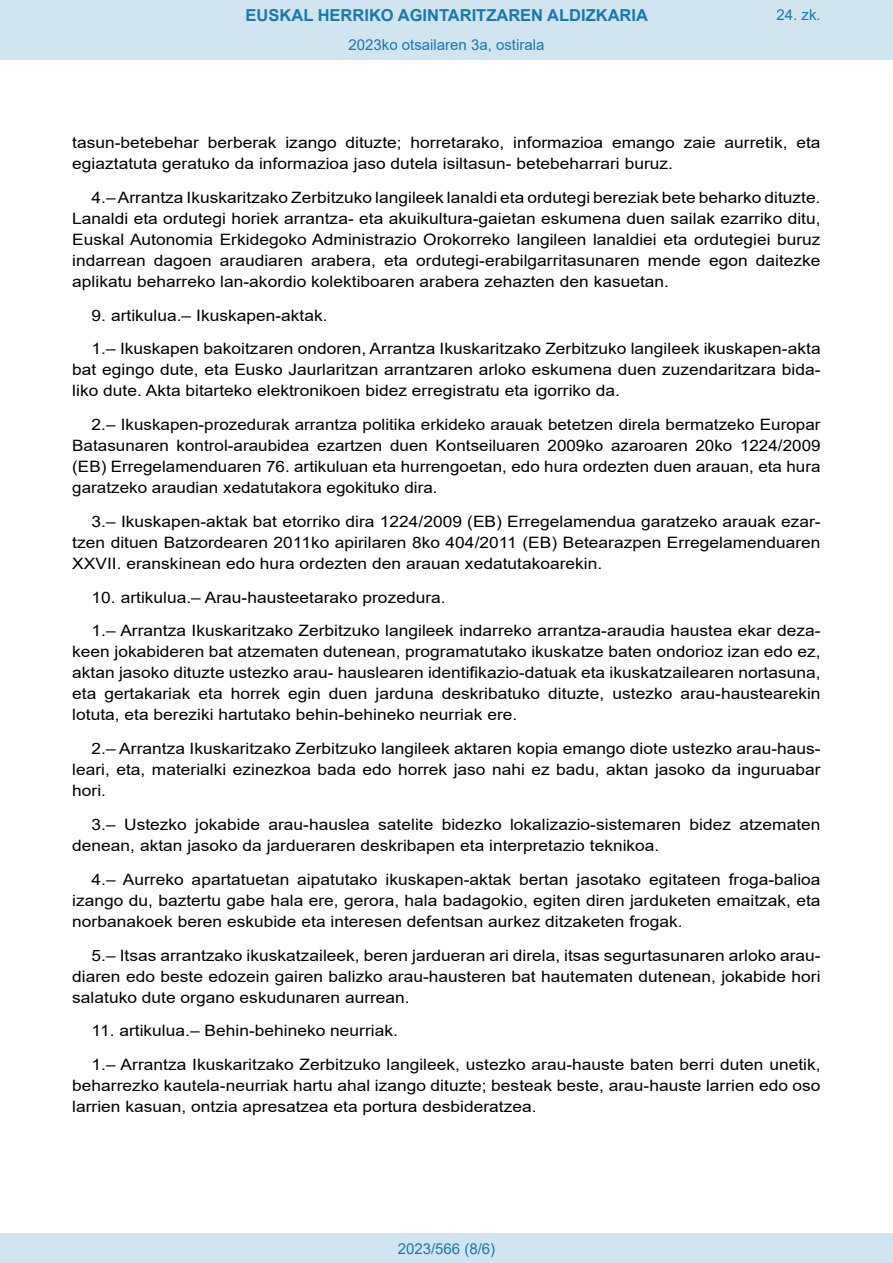
<style>
.page{position:relative;width:893px;height:1263px;background:#fff}
.page>*{position:absolute;margin:0;border:0;box-sizing:border-box;transform-origin:0 0}
.t1{font:700 16.5px "Arial";color:#1879ad}
.BOPVDetalle{font:15.6px/21px "Arial";color:#000;text-align:justify;scale:1.11 1}
.Paginacion_Centro{font:15px "Arial";color:#1879ad}
</style>
<div class="page">
<div style="left:0;top:0;width:893px;height:60px;background:#d0e5f0"></div>
<div style="left:0;top:1233px;width:893px;height:30px;background:#d0e5f0"></div>
<p class="t1" style="left:246px;top:3px;width:404px">EUSKAL HERRIKO AGINTARITZAREN ALDIZKARIA</p>
<p class="Paginacion_Centro" style="left:348px;top:35px;width:197px">2023ko otsailaren 3a, ostirala</p>
<p class="Paginacion_Centro" style="left:776px;top:5px;width:46px">24. zk.</p>
<p class="BOPVDetalle" style="left:72px;top:132px;width:676px">tasun-betebehar berberak izango dituzte; horretarako, informazioa emango zaie aurretik, eta egiaztatuta geratuko da informazioa jaso dutela isiltasun- betebeharrari buruz.</p>
<p class="BOPVDetalle" style="left:72px;top:187px;width:676px;text-indent:19px">4.– Arrantza Ikuskaritzako Zerbitzuko langileek lanaldi eta ordutegi bereziak bete beharko dituzte.<br>Lanaldi eta ordutegi horiek arrantza- eta akuikultura-gaietan eskumena duen sailak ezarriko ditu, Euskal Autonomia Erkidegoko Administrazio Orokorreko langileen lanaldiei eta ordutegiei buruz indarrean dagoen araudiaren arabera, eta ordutegi-erabilgarritasunaren mende egon daitezke aplikatu beharreko lan-akordio kolektiboaren arabera zehazten den kasuetan.</p>
<p class="BOPVDetalle" style="left:92px;top:305px;width:214px">9. artikulua.– Ikuskapen-aktak.</p>
<p class="BOPVDetalle" style="left:72px;top:338px;width:676px;text-indent:19px">1.– Ikuskapen bakoitzaren ondoren, Arrantza Ikuskaritzako Zerbitzuko langileek ikuskapen-akta bat egingo dute, eta Eusko Jaurlaritzan arrantzaren arloko eskumena duen zuzendaritzara bida&shy;liko dute. Akta bitarteko elektronikoen bidez erregistratu eta igorriko da.</p>
<p class="BOPVDetalle" style="left:72px;top:414px;width:676px;text-indent:19px">2.– Ikuskapen-prozedurak arrantza politika erkideko arauak betetzen direla bermatzeko Europar Batasunaren kontrol-araubidea ezartzen duen Kontseiluaren 2009ko azaroaren 20ko 1224/2009 (EB) Erregelamenduaren 76. artikuluan eta hurrengoetan, edo hura ordezten duen arauan, eta hura garatzeko araudian xedatutakora egokituko dira.</p>
<p class="BOPVDetalle" style="left:72px;top:511px;width:676px;text-indent:19px">3.– Ikuskapen-aktak bat etorriko dira 1224/2009 (EB) Erregelamendua garatzeko arauak ezar&shy;tzen dituen Batzordearen 2011ko apirilaren 8ko 404/2011 (EB) Betearazpen Erregelamenduaren XXVII. eranskinean edo hura ordezten den arauan xedatutakoarekin.</p>
<p class="BOPVDetalle" style="left:92px;top:587px;width:320px">10. artikulua.– Arau-hausteetarako prozedura.</p>
<p class="BOPVDetalle" style="left:72px;top:620px;width:676px;text-indent:19px">1.– Arrantza Ikuskaritzako Zerbitzuko langileek indarreko arrantza-araudia haustea ekar deza&shy;keen jokabideren bat atzematen dutenean, programatutako ikuskatze baten ondorioz izan edo ez, aktan jasoko dituzte ustezko arau- hauslearen identifikazio-datuak eta ikuskatzailearen nortasuna, eta gertakariak eta horrek egin duen jarduna deskribatuko dituzte, ustezko arau-haustearekin lotuta, eta bereziki hartutako behin-behineko neurriak ere.</p>
<p class="BOPVDetalle" style="left:72px;top:738px;width:676px;text-indent:19px">2.– Arrantza Ikuskaritzako Zerbitzuko langileek aktaren kopia emango diote ustezko arau-haus&shy;leari, eta, materialki ezinezkoa bada edo horrek jaso nahi ez badu, aktan jasoko da inguruabar hori.</p>
<p class="BOPVDetalle" style="left:72px;top:814px;width:676px;text-indent:19px">3.– Ustezko jokabide arau-hauslea satelite bidezko lokalizazio-sistemaren bidez atzematen denean, aktan jasoko da jardueraren deskribapen eta interpretazio teknikoa.</p>
<p class="BOPVDetalle" style="left:72px;top:869px;width:676px;text-indent:19px">4.– Aurreko apartatuetan aipatutako ikuskapen-aktak bertan jasotako egitateen froga-balioa izango du, baztertu gabe hala ere, gerora, hala badagokio, egiten diren jarduketen emaitzak, eta norbanakoek beren eskubide eta interesen defentsan aurkez ditzaketen frogak.</p>
<p class="BOPVDetalle" style="left:72px;top:944px;width:676px;text-indent:19px">5.– Itsas arrantzako ikuskatzaileek, beren jardueran ari direla, itsas segurtasunaren arloko arau&shy;diaren edo beste edozein gairen balizko arau-hausteren bat hautematen dutenean, jokabide hori salatuko dute organo eskudunaren aurrean.</p>
<p class="BOPVDetalle" style="left:92px;top:1020px;width:277px">11. artikulua.– Behin-behineko neurriak.</p>
<p class="BOPVDetalle" style="left:72px;top:1054px;width:676px;text-indent:19px">1.– Arrantza Ikuskaritzako Zerbitzuko langileek, ustezko arau-hauste baten berri duten unetik, beharrezko kautela-neurriak hartu ahal izango dituzte; besteak beste, arau-hauste larrien edo oso larrien kasuan, ontzia apresatzea eta portura desbideratzea.</p>
<p class="Paginacion_Centro" style="left:398px;top:1238px;width:99px">2023/566 (8/6)</p>
</div>
